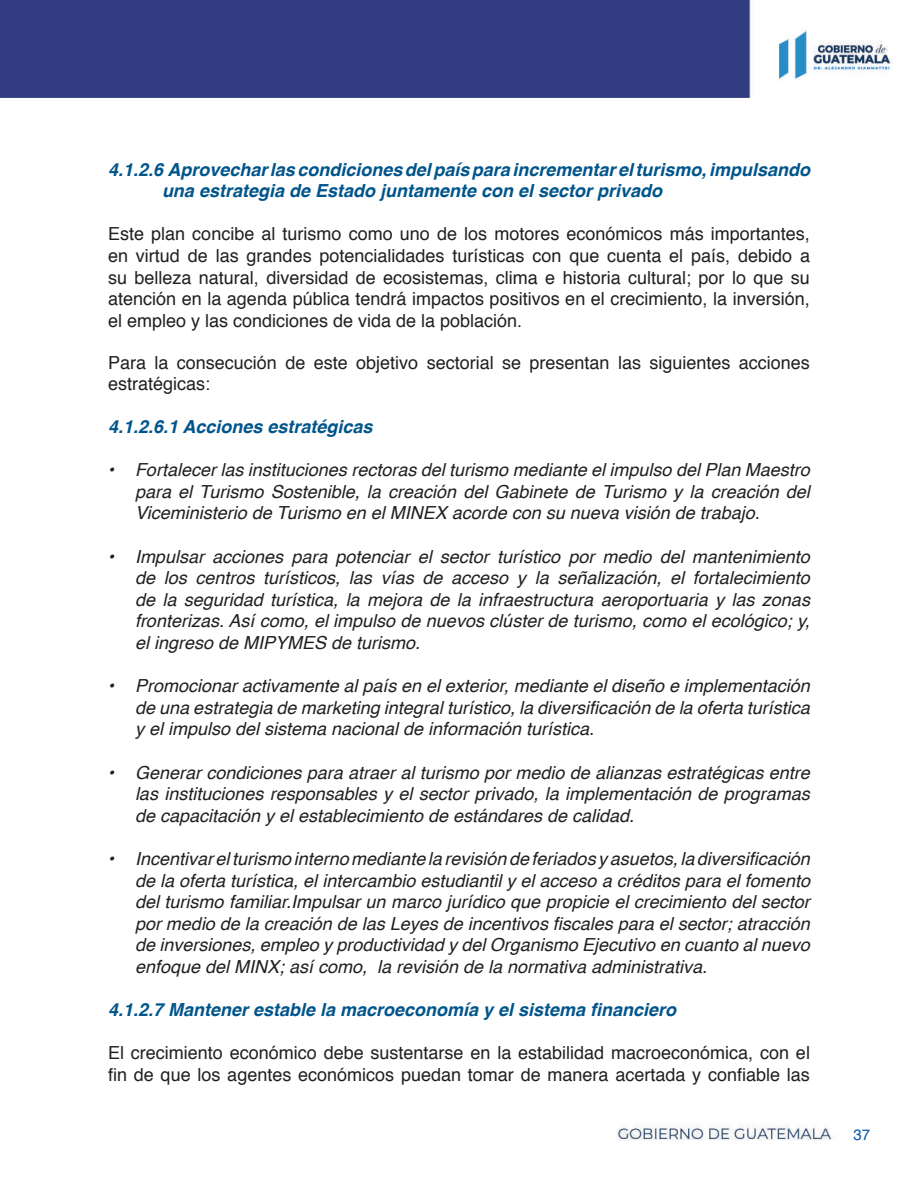
<style>
.page{position:relative;width:918px;height:1188px;background:#fff}
.page>*{position:absolute;margin:0;border:0;box-sizing:border-box;transform-origin:0 0}
.t1{font:italic 18px/21.6px "Helvetica";color:#231f20;text-align:justify}
.t2{font:18px/21.6px "Helvetica";color:#231f20}
.t3{font:italic 700 18px/21.6px "Helvetica";color:#00558b}
.t4{font:15px "Helvetica";color:#0155a5}
</style>
<div class="page">
<img style="left:0;top:0;width:893px;height:1141px">
<p class="t3" style="left:162px;top:158px;width:650px;text-indent:-54px">4.1.2.6 Aprovechar las condiciones del país para incrementar el turismo, impulsando una estrategia de Estado juntamente con el sector privado</p>
<p class="t2" style="left:108px;top:224px;width:704px;text-align:justify">Este plan concibe al turismo como uno de los motores económicos más importantes, en virtud de las grandes potencialidades turísticas con que cuenta el país, debido a su belleza natural, diversidad de ecosistemas, clima e historia cultural; por lo que su atención en la agenda pública tendrá impactos positivos en el crecimiento, la inversión, el empleo y las condiciones de vida de la población.</p>
<p class="t2" style="left:108px;top:353px;width:703px;line-height:20.7px">Para la consecución de este objetivo sectorial se presentan las siguientes acciones estratégicas:</p>
<p class="t3" style="left:108px;top:416px;width:266px">4.1.2.6.1 Acciones estratégicas</p>
<p class="t1" style="left:135px;top:459px;width:676px;text-indent:-27px">• Fortalecer las instituciones rectoras del turismo mediante el impulso del Plan Maestro para el Turismo Sostenible, la creación del Gabinete de Turismo y la creación del Viceministerio de Turismo en el MINEX acorde con su nueva visión de trabajo.</p>
<p class="t1" style="left:135px;top:546px;width:677px;text-indent:-27px">• Impulsar acciones para potenciar el sector turístico por medio del mantenimiento de los centros turísticos, las vías de acceso y la señalización, el fortalecimiento de la seguridad turística, la mejora de la infraestructura aeroportuaria y las zonas fronterizas. Así como, el impulso de nuevos clúster de turismo, como el ecológico; y, el ingreso de MIPYMES de turismo.</p>
<p class="t1" style="left:135px;top:675px;width:676px;text-indent:-27px">• Promocionar activamente al país en el exterior, mediante el diseño e implementación de una estrategia de marketing integral turístico, la diversificación de la oferta turística y el impulso del sistema nacional de información turística.</p>
<p class="t1" style="left:135px;top:762px;width:676px;text-indent:-27px">• Generar condiciones para atraer al turismo por medio de alianzas estratégicas entre las instituciones responsables y el sector privado, la implementación de programas de capacitación y el establecimiento de estándares de calidad.</p>
<p class="t1" style="left:135px;top:848px;width:677px;text-indent:-27px">• Incentivar el turismo interno mediante la revisión de feriados y asuetos, la diversificación de la oferta turística, el intercambio estudiantil y el acceso a créditos para el fomento del turismo familiar.Impulsar un marco jurídico que propicie el crecimiento del sector por medio de la creación de las Leyes de incentivos fiscales para el sector; atracción de inversiones, empleo y productividad y del Organismo Ejecutivo en cuanto al nuevo enfoque del MINX; así como, la revisión de la normativa administrativa.</p>
<p class="t3" style="left:108px;top:999px;width:570px">4.1.2.7 Mantener estable la macroeconomía y el sistema financiero</p>
<p class="t2" style="left:108px;top:1043px;width:704px">El crecimiento económico debe sustentarse en la estabilidad macroeconómica, con el fin de que los agentes económicos puedan tomar de manera acertada y confiable las</p>
<p class="t4" style="left:853px;top:1123px;width:18px">37</p>
</div>
